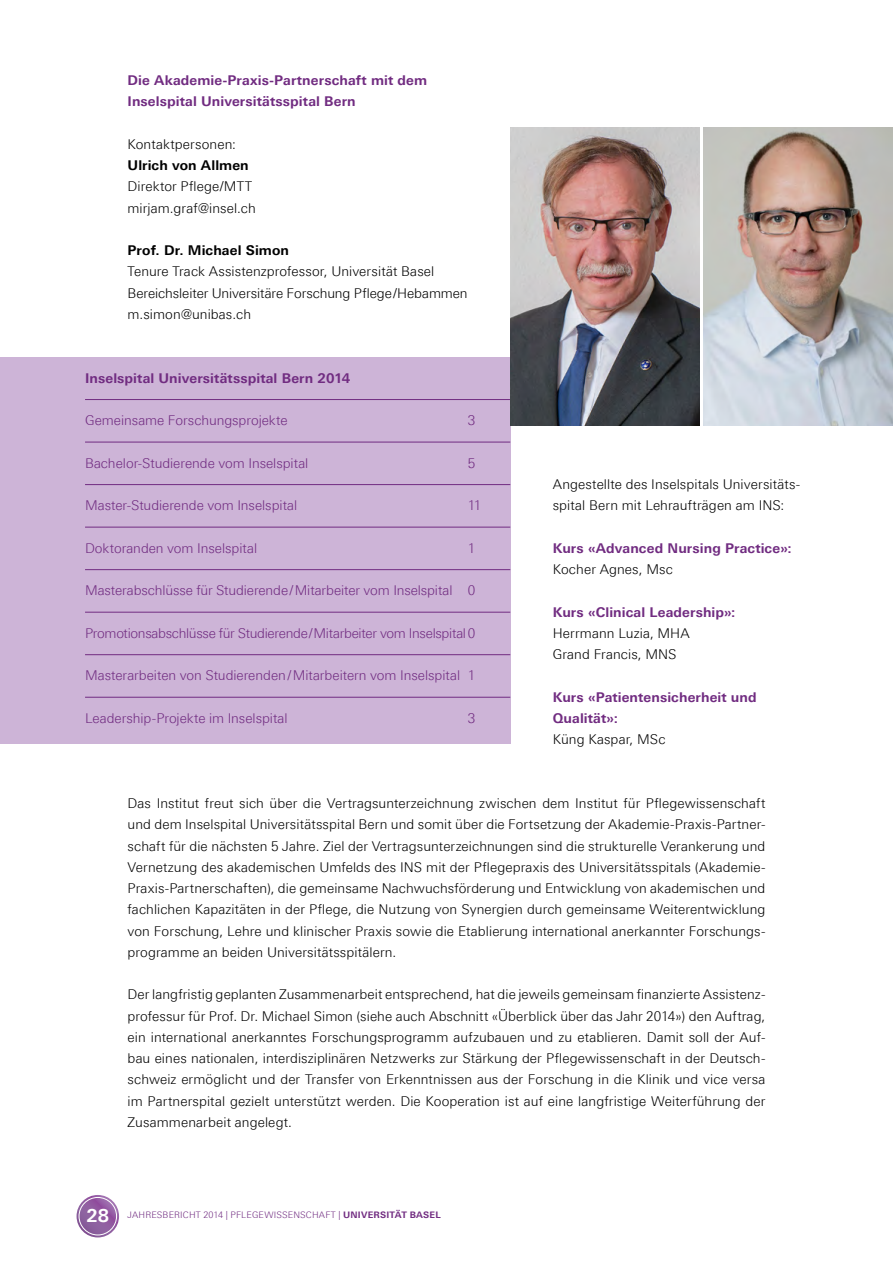
<style>
.page{position:relative;width:893px;height:1263px;background:#fff}
.page>*{position:absolute;margin:0;border:0;box-sizing:border-box;transform-origin:0 0}
.t1{font:300 13.5px/21.3px "Linotype Univers 330";letter-spacing:.005em;color:#000}
.t2{font:300 13.5px "Linotype Univers 330";letter-spacing:-.005em;color:#712c81}
.t3{font:700 13.5px/21.3px "Linotype Univers 630";letter-spacing:.01em;color:#712c81}
.t4{font:300 13.5px "Linotype Univers 330";letter-spacing:-.025em;color:#712c81}
.t5{font:700 13.5px "Linotype Univers 630";letter-spacing:.005em;color:#000}
.t6{font:300 9px "Linotype Univers 330";letter-spacing:.015em;color:#712c81}
.s1{font-family:"Linotype Univers 630";font-weight:700;font-size:18px;color:#fff}
.s2{font-family:"Linotype Univers 630";font-weight:700}
</style>
<div class="page">
<svg style="left:77px;top:1195px;width:42px;height:42px"></svg>
<div style="left:79px;top:1197px;width:38px;height:38px;border:1px solid #fff;border-radius:50%"></div>
<div style="left:0;top:357px;width:510px;height:387px;background:#cdb4d7"></div>
<hr style="left:85px;top:399px;width:425px;height:1px;background:#712c81">
<hr style="left:85px;top:442px;width:425px;height:1px;background:#712c81">
<hr style="left:85px;top:484px;width:425px;height:1px;background:#712c81">
<hr style="left:85px;top:527px;width:425px;height:1px;background:#712c81">
<hr style="left:85px;top:569px;width:425px;height:1px;background:#712c81">
<hr style="left:85px;top:612px;width:425px;height:1px;background:#712c81">
<hr style="left:85px;top:654px;width:425px;height:1px;background:#712c81">
<hr style="left:85px;top:697px;width:425px;height:1px;background:#712c81">
<img style="left:510px;top:128px;width:189px;height:297px">
<img style="left:704px;top:128px;width:189px;height:297px">
<p class="t3" style="left:128px;top:69px;width:301px">Die Akademie-Praxis-Partnerschaft mit dem<br>Inselspital Universitätsspital Bern</p>
<p class="t1" style="left:128px;top:133px;width:110px">Kontaktpersonen:</p>
<p class="t5" style="left:128px;top:157px;width:123px">Ulrich von Allmen</p>
<p class="t1" style="left:128px;top:176px;width:130px">Direktor Pflege/MTT mirjam.graf@insel.ch</p>
<p class="t5" style="left:128px;top:242px;width:163px">Prof. Dr. Michael Simon</p>
<p class="t1" style="left:128px;top:261px;width:342px">Tenure Track Assistenzprofessor, Universität Basel<br>Bereichsleiter Universitäre Forschung Pflege/Hebammen m.simon@unibas.ch</p>
<p class="t3" style="left:85px;top:367px;width:267px">Inselspital Universitätsspital Bern 2014</p>
<p class="t2" style="left:85px;top:412px;width:204px">Gemeinsame Forschungsprojekte</p>
<p class="t2" style="left:468px;top:412px;width:9px">3</p>
<p class="t2" style="left:85px;top:455px;width:225px">Bachelor-Studierende vom Inselspital</p>
<p class="t2" style="left:468px;top:455px;width:9px">5</p>
<p class="t2" style="left:85px;top:497px;width:214px">Master-Studierende vom Inselspital</p>
<p class="t2" style="left:468px;top:497px;width:15px">11</p>
<p class="t2" style="left:85px;top:540px;width:174px">Doktoranden vom Inselspital</p>
<p class="t2" style="left:468px;top:540px;width:9px">1</p>
<p class="t2" style="left:85px;top:583px;width:392px">Masterabschlüsse für Studierende/Mitarbeiter vom Inselspital 0</p>
<p class="t4" style="left:85px;top:625px;width:392px">Promotionsabschlüsse für Studierende/Mitarbeiter vom Inselspital0</p>
<p class="t2" style="left:85px;top:668px;width:392px">Masterarbeiten von Studierenden/Mitarbeitern vom Inselspital 1</p>
<p class="t2" style="left:85px;top:710px;width:204px">Leadership-Projekte im Inselspital</p>
<p class="t2" style="left:468px;top:710px;width:9px">3</p>
<p class="t1" style="left:553px;top:473px;width:249px">Angestellte des Inselspitals Universitäts&shy;spital Bern mit Lehraufträgen am INS:</p>
<p class="t3" style="left:553px;top:537px;width:240px">Kurs «Advanced Nursing Practice»:</p>
<p class="t1" style="left:553px;top:558px;width:121px">Kocher Agnes, Msc</p>
<p class="t3" style="left:553px;top:601px;width:184px">Kurs «Clinical Leadership»:</p>
<p class="t1" style="left:553px;top:622px;width:138px">Herrmann Luzia, MHA<br>Grand Francis, MNS</p>
<p class="t3" style="left:553px;top:686px;width:205px">Kurs «Patientensicherheit und<br>Qualität»:</p>
<p class="t1" style="left:553px;top:729px;width:114px">Küng Kaspar, MSc</p>
<p class="t1" style="left:128px;top:792px;width:639px;text-align:justify">Das Institut freut sich über die Vertragsunterzeichnung zwischen dem Institut für Pflegewissenschaft und dem Inselspital Universitätsspital Bern und somit über die Fortsetzung der Akademie-Praxis-Partner&shy;schaft für die nächsten 5 Jahre. Ziel der Vertragsunterzeichnungen sind die strukturelle Verankerung und Vernetzung des akademischen Umfelds des INS mit der Pflegepraxis des Universitätsspitals (Akademie-Praxis-Partnerschaften), die gemeinsame Nachwuchsförderung und Entwicklung von akademischen und fachlichen Kapazitäten in der Pflege, die Nutzung von Synergien durch gemeinsame Weiterentwicklung von Forschung, Lehre und klinischer Praxis sowie die Etablierung international anerkannter Forschungs&shy;programme an beiden Universitätsspitälern.</p>
<p class="t1" style="left:128px;top:984px;width:639px;text-align:justify">Der langfristig geplanten Zusammenarbeit entsprechend, hat die jeweils gemeinsam finanzierte Assistenz&shy;professur für Prof. Dr. Michael Simon (siehe auch Abschnitt «Überblick über das Jahr 2014») den Auftrag, ein international anerkanntes Forschungsprogramm aufzubauen und zu etablieren. Damit soll der Auf&shy;bau eines nationalen, interdisziplinären Netzwerks zur Stärkung der Pflegewissenschaft in der Deutsch&shy;schweiz ermöglicht und der Transfer von Erkenntnissen aus der Forschung in die Klinik und vice versa im Partnerspital gezielt unterstützt werden. Die Kooperation ist auf eine langfristige Weiterführung der Zusammenarbeit angelegt.</p>
<p class="t6" style="left:87px;top:1210px;width:356px"><span class="s1">28</span> JAHRESBERICHT 2014 | PFLEGEWISSENSCHAFT | <span class="s2">UNIVERSITÄT BASEL</span></p>
</div>
